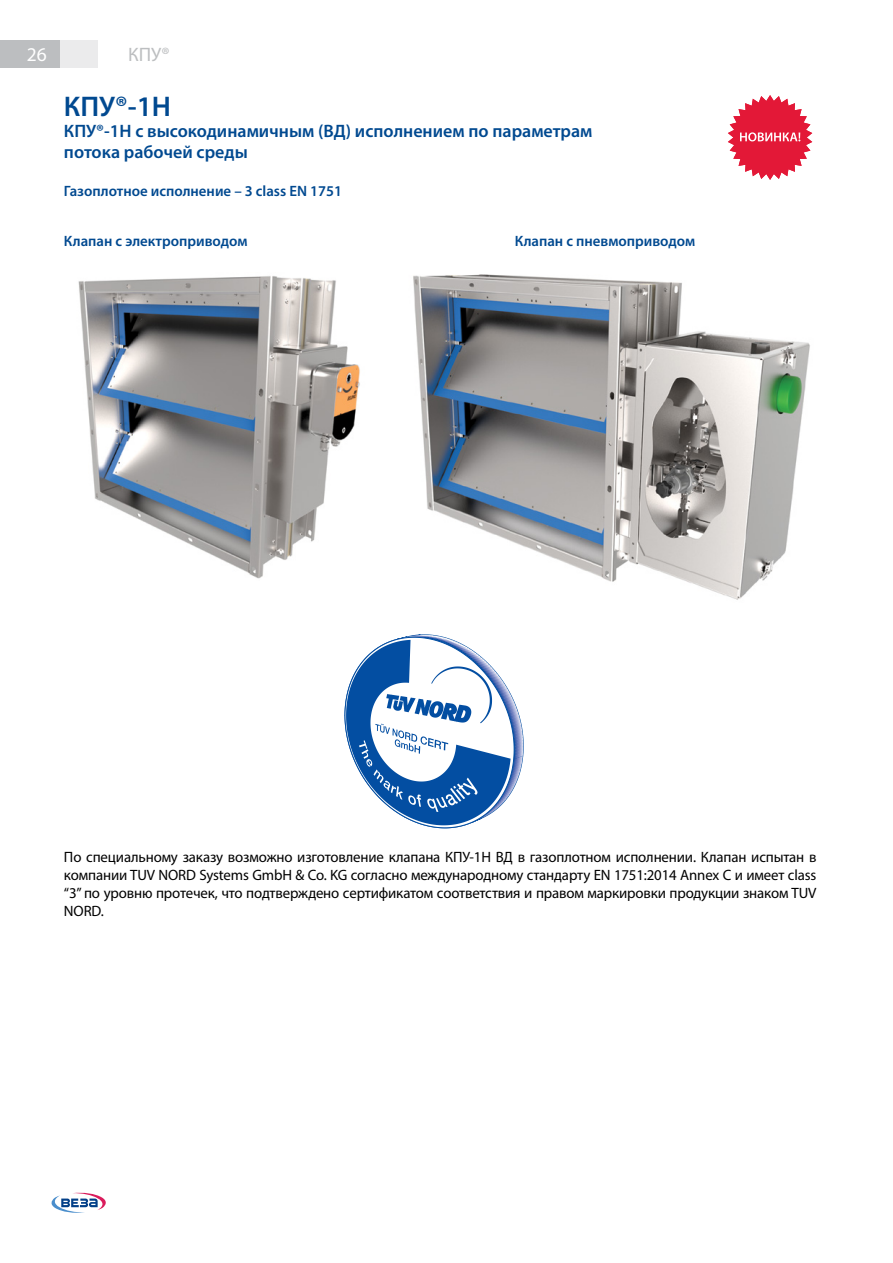
<style>
.page{position:relative;width:893px;height:1263px;background:#fff}
.page>*{position:absolute;margin:0;border:0;box-sizing:border-box;transform-origin:0 0}
.t1{font:600 28.5px "Myriad Pro";color:#004990}
.t2{font:19.5px "Myriad Pro";color:#bcbec0}
.t3{font:19.5px "Myriad Pro";color:#fff}
.t4{font:600 18px/21px "Myriad Pro";color:#004990}
.t5{font:15px/18px "Myriad Pro";letter-spacing:-.01em;color:#000;text-align:justify}
.t6{font:600 15px "Myriad Pro";color:#004990}
</style>
<div class="page">
<div style="left:0;top:40px;width:98px;height:28px;background:#ebebec"></div>
<div style="left:0;top:40px;width:60px;height:28px;background:#bcbec0"></div>
<svg style="left:51px;top:1192px;width:55px;height:21px"></svg>
<svg style="left:728px;top:95px;width:84px;height:85px"></svg>
<img style="left:78px;top:276px;width:282px;height:303px">
<svg style="left:344px;top:634px;width:180px;height:194px"></svg>
<img style="left:413px;top:274px;width:397px;height:326px">
<h2 class="t3" style="left:27px;top:42px;width:22px">26</h2>
<h2 class="t2" style="left:128px;top:42px;width:43px">КПУ®</h2>
<h1 class="t1" style="left:64px;top:89px;width:109px">КПУ®-1Н</h1>
<p class="t4" style="left:64px;top:120px;width:530px">КПУ®-1Н c высокодинамичным (ВД) исполнением по параметрам потока рабочей среды</p>
<p class="t6" style="left:64px;top:181px;width:279px">Газоплотное исполнение – 3 class EN 1751</p>
<p class="t6" style="left:64px;top:231px;width:185px">Клапан с электроприводом</p>
<p class="t6" style="left:515px;top:231px;width:182px">Клапан с пневмоприводом</p>
<p class="t5" style="left:64px;top:847px;width:754px">По специальному заказу возможно изготовление клапана КПУ-1Н ВД в газоплотном исполнении. Клапан испытан в компании TUV NORD Systems GmbH &amp; Co. KG согласно международному стандарту EN 1751:2014 Annex C и имеет class “3” по уровню протечек, что подтверждено сертификатом соответствия и правом маркировки продукции знаком TUV NORD.</p>
</div>
